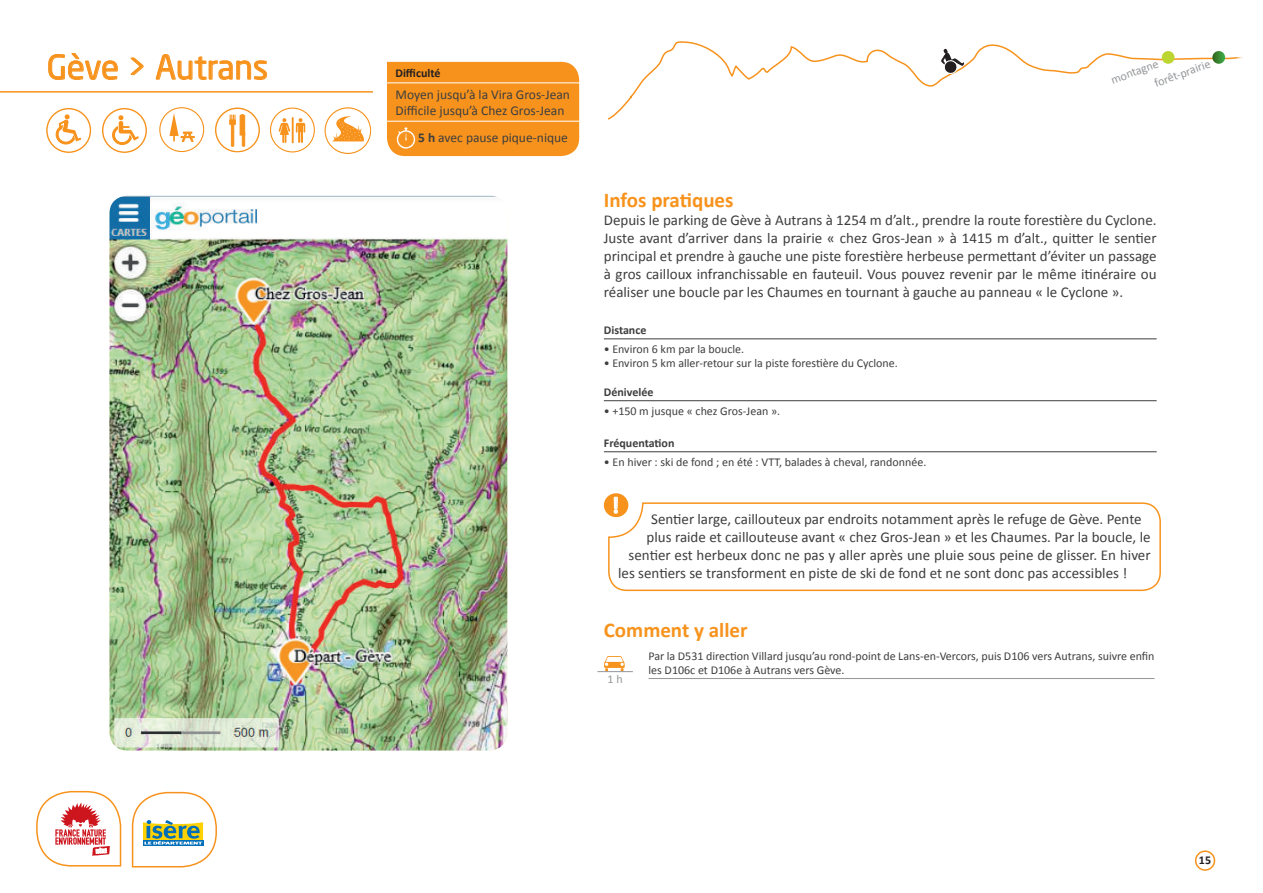
<style>
.page{position:relative;width:1263px;height:893px;background:#fff}
.page>*{position:absolute;margin:0;border:0;box-sizing:border-box;transform-origin:0 0}
.t1{font:33px "Neo Sans Std";color:#f7931d}
.t2{font:700 23.55px "Calibri";color:#fff}
.t3{font:700 21px "Calibri";color:#f7931d}
.t4{font:15px/18px "Calibri";color:#3e3e3f;text-align:justify}
.t5{font:13.5px/16.2px "Calibri";color:#3e3e3f}
.t6{font:13.35px "Calibri";color:#3e3e3f}
.t7{font:12px/14.4px "Calibri";color:#3e3e3f}
.t8{font:700 12px "Calibri";color:#3e3e3f}
.t9{font:12px/17.9px "Calibri";color:#939598}
.t10{font:700 12px "Calibri";color:#231f20}
.s1{font-weight:700}
</style>
<div class="page">
<svg style="left:604px;top:656px;width:21px;height:15px"></svg>
<hr style="left:648px;top:678px;width:506px;height:1px;background:#939598">
<hr style="left:597px;top:671px;width:36px;height:1px;background:#939598">
<hr style="left:604px;top:339px;width:553px;height:1px;background:#3e3e3f">
<hr style="left:604px;top:400px;width:553px;height:1px;background:#3e3e3f">
<hr style="left:604px;top:451px;width:553px;height:1px;background:#3e3e3f">
<img style="left:109px;top:196px;width:398px;height:554px">
<svg style="left:48px;top:53px;width:70px;height:27px"></svg>
<svg style="left:131px;top:57px;width:13px;height:18px"></svg>
<svg style="left:156px;top:54px;width:111px;height:26px"></svg>
<svg style="left:46px;top:108px;width:46px;height:45px"></svg>
<svg style="left:102px;top:108px;width:45px;height:45px"></svg>
<svg style="left:159px;top:107px;width:46px;height:46px"></svg>
<svg style="left:215px;top:107px;width:45px;height:46px"></svg>
<svg style="left:270px;top:107px;width:45px;height:46px"></svg>
<div style="left:325px;top:107px;width:46px;height:47px;border:1px solid #f7931d;border-radius:50%"></div>
<svg style="left:330px;top:116px;width:34px;height:26px"></svg>
<svg style="left:131px;top:791px;width:86px;height:77px"></svg>
<svg style="left:36px;top:790px;width:86px;height:77px"></svg>
<div style="left:387px;top:62px;width:192px;height:94px;background:#f7931d"></div>
<hr style="left:0;top:91px;width:373px;height:2px;background:#f7931d">
<svg style="left:607px;top:502px;width:554px;height:90px"></svg>
<div style="left:604px;top:493px;width:24px;height:24px;background:#f7931d;border-radius:50%"></div>
<svg style="left:614px;top:497px;width:4px;height:16px"></svg>
<svg style="left:607px;top:41px;width:636px;height:79px"></svg>
<div style="left:1195px;top:850px;width:20px;height:21px;border:2px solid #f7931d;border-radius:50%"></div>
<h1 class="t1" style="left:47px;top:47px;width:223px">Gève &gt; Autrans</h1>
<p class="t10" style="left:395px;top:65px;width:47px">Difficulté</p>
<p class="t5" style="left:395px;top:86px;width:176px">Moyen jusqu’à la Vira Gros-Jean<br>Difficile jusqu’à Chez Gros-Jean</p>
<p class="t6" style="left:418px;top:130px;width:151px"><span class="s1">5 h</span> avec pause pique-nique</p>
<p class="t9" style="left:1145px;top:58px;width:60px;text-indent:-40px;rotate:-20deg">montagne forêt-prairie</p>
<h3 class="t3" style="left:604px;top:187px;width:131px">Infos pratiques</h3>
<p class="t4" style="left:604px;top:210px;width:554px">Depuis le parking de Gève à Autrans à 1254 m d’alt., prendre la route forestière du Cyclone.<br>Juste avant d’arriver dans la prairie « chez Gros-Jean » à 1415 m d’alt., quitter le sentier principal et prendre à gauche une piste forestière herbeuse permettant d’éviter un passage à gros cailloux infranchissable en fauteuil. Vous pouvez revenir par le même itinéraire ou réaliser une boucle par les Chaumes en tournant à gauche au panneau « le Cyclone ».</p>
<p class="t8" style="left:604px;top:323px;width:44px">Distance</p>
<p class="t7" style="left:604px;top:341px;width:142px">• Environ 6 km par la boucle.</p>
<p class="t7" style="left:604px;top:356px;width:296px">• Environ 5 km aller-retour sur la piste forestière du Cyclone.</p>
<p class="t8" style="left:604px;top:385px;width:51px">Dénivelée</p>
<p class="t7" style="left:604px;top:403px;width:178px">• +150 m jusque « chez Gros-Jean ».</p>
<p class="t8" style="left:604px;top:436px;width:72px">Fréquentation</p>
<p class="t7" style="left:604px;top:454px;width:324px">• En hiver : ski de fond ; en été : VTT, balades à cheval, randonnée.</p>
<h2 class="t2" style="left:612px;top:491px;width:9px">!</h2>
<p class="t4" style="left:651px;top:509px;width:492px">Sentier large, caillouteux par endroits notamment après le refuge de Gève. Pente</p>
<p class="t4" style="left:647px;top:527px;width:505px">plus raide et caillouteuse avant « chez Gros-Jean » et les Chaumes. Par la boucle, le</p>
<p class="t4" style="left:629px;top:545px;width:524px">sentier est herbeux donc ne pas y aller après une pluie sous peine de glisser. En hiver</p>
<p class="t4" style="left:618px;top:563px;width:511px">les sentiers se transforment en piste de ski de fond et ne sont donc pas accessibles !</p>
<h3 class="t3" style="left:604px;top:617px;width:145px">Comment y aller</h3>
<p class="t7" style="left:648px;top:648px;width:507px">Par la D531 direction Villard jusqu’au rond-point de Lans-en-Vercors, puis D106 vers Autrans, suivre enfin les D106c et D106e à Autrans vers Gève.</p>
<p class="t9" style="left:608px;top:669px;width:17px">1 h</p>
<p class="t10" style="left:1199px;top:853px;width:14px">15</p>
</div>
